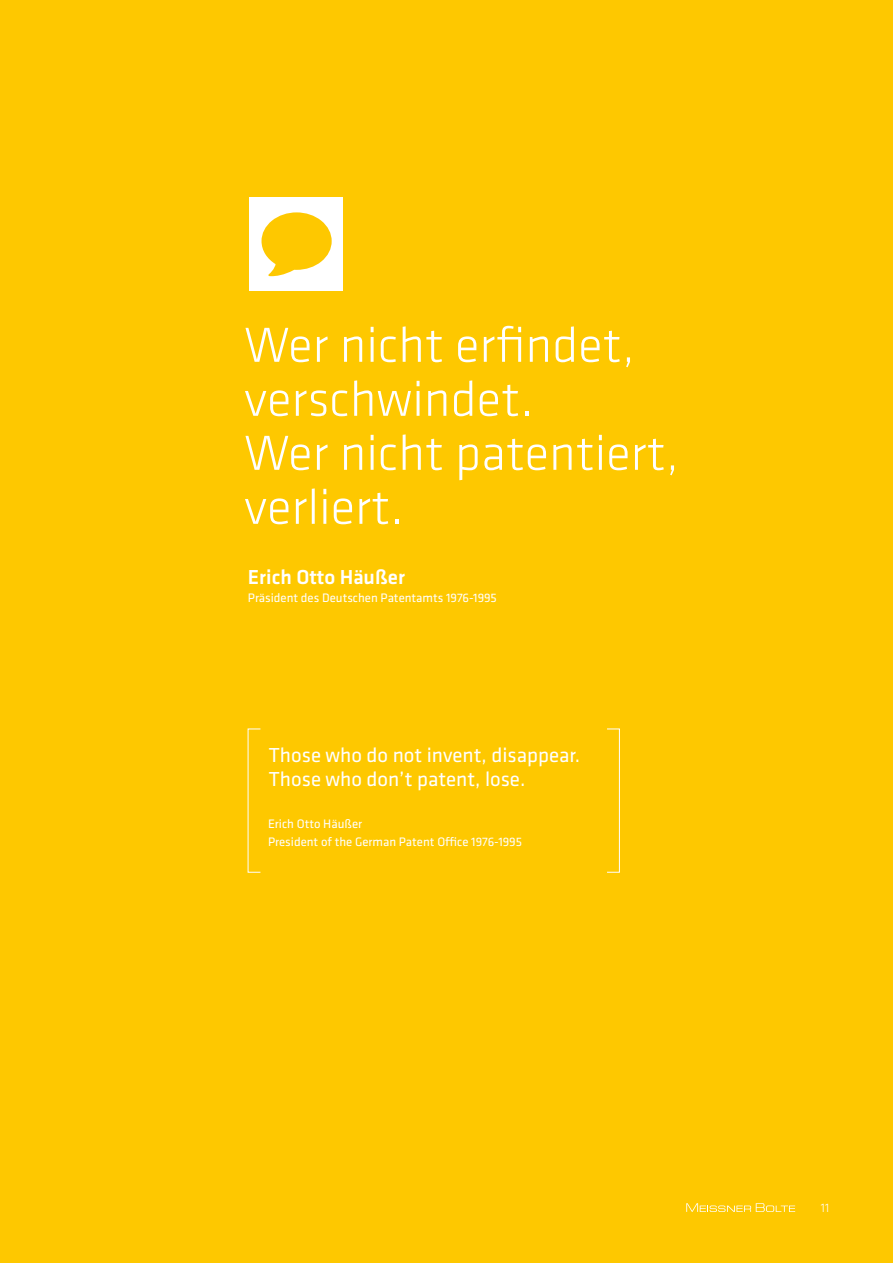
<style>
.page{position:relative;width:893px;height:1263px;background:#fec800}
.page>*{position:absolute;margin:0;border:0;box-sizing:border-box;transform-origin:0 0}
.t1{font:300 51px/54px "Klavika";color:#fff}
.t2{font:21px/24px "Klavika";color:#fff}
.t3{font:500 21px "Klavika";color:#fff}
.t4{font:12.75px/18px "Klavika";color:#fff}
.t5{font:300 12.75px "Klavika";color:#fff}
</style>
<div class="page">
<svg style="left:686px;top:1203px;width:109px;height:9px"></svg>
<div style="left:249px;top:198px;width:93px;height:93px;background:#fff"></div>
<svg style="left:261px;top:212px;width:71px;height:64px"></svg>
<div style="left:607px;top:729px;width:13px;height:144px;border:1px solid #fff"></div>
<h1 class="t1" style="left:244px;top:321px;width:436px">Wer nicht erfindet, verschwindet.<br>Wer nicht patentiert, verliert.</h1>
<h2 class="t3" style="left:248px;top:569px;width:159px">Erich Otto Häußer</h2>
<p class="t4" style="left:248px;top:589px;width:251px">Präsident des Deutschen Patentamts 1976-1995</p>
<h2 class="t2" style="left:269px;top:744px;width:313px">Those who do not invent, disappear.<br>Those who don’t patent, lose.</h2>
<p class="t4" style="left:268px;top:816px;width:255px">Erich Otto Häußer<br>President of the German Patent Office 1976-1995</p>
<p class="t5" style="left:821px;top:1202px;width:10px">11</p>
</div>
